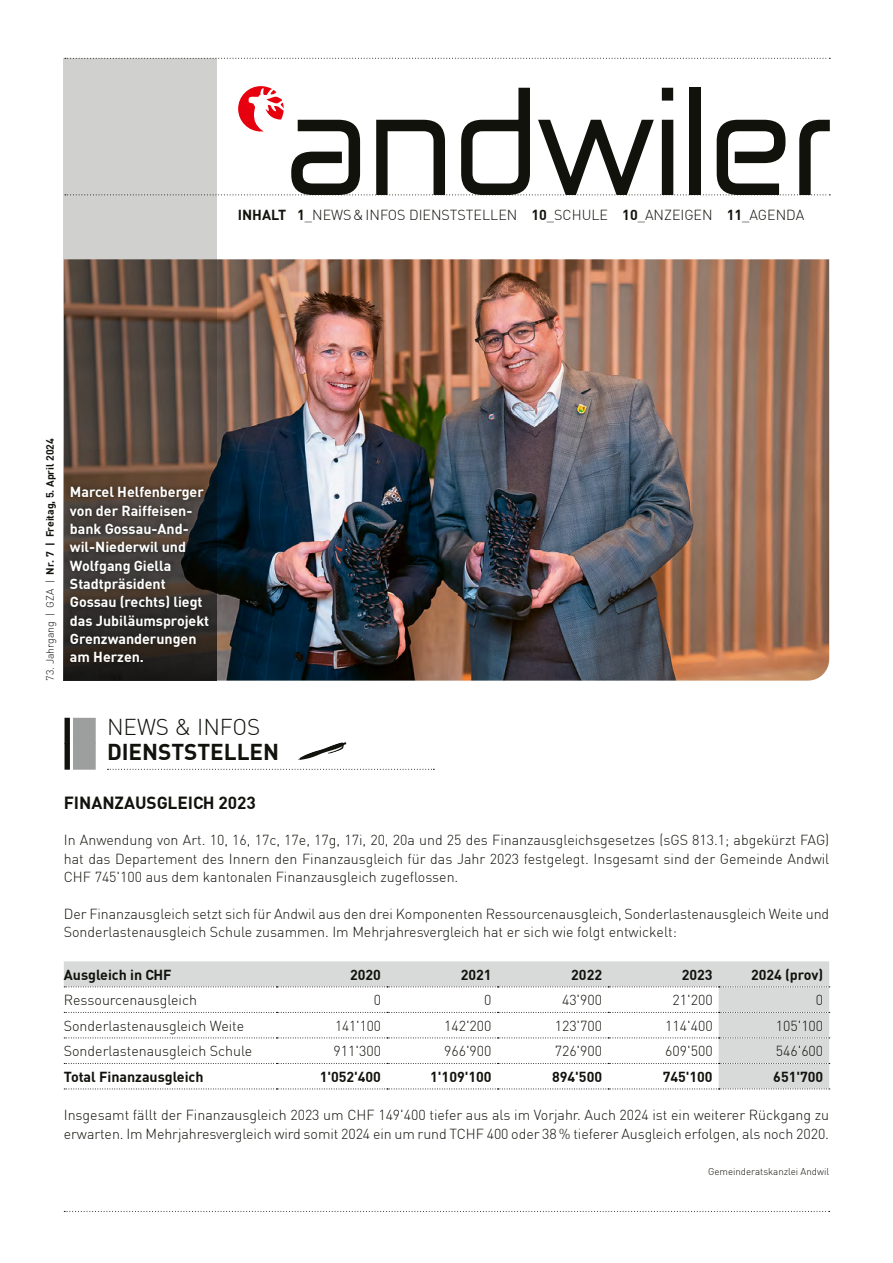
<style>
.page{position:relative;width:893px;height:1263px;background:#fff}
.page>*{position:absolute;margin:0;border:0;box-sizing:border-box;transform-origin:0 0}
.t1{font:700 22.5px "DIN";color:#12120d}
.t2{font:300 22.5px "DIN";color:#12120d}
.t3{font:700 17.25px "DIN";color:#12120d}
.t4{font:300 14.25px/18.3px "DIN";color:#12120d}
.t5{font:700 14.25px/18.3px "DIN";color:#fff}
.t6{font:700 14.25px "DIN";color:#12120d}
.t7{font:700 10.5px "DIN";color:#12120d}
.t8{font:300 9.75px "DIN";color:#12120d}
.s1{font-weight:700}
.s2{font-weight:300}
</style>
<div class="page">
<img style="left:217px;top:259px;width:612px;height:422px">
<svg style="left:218px;top:86px;width:612px;height:109px"></svg>
<svg style="left:218px;top:58px;width:612px;height:1px"></svg>
<svg style="left:64px;top:1211px;width:766px;height:1px"></svg>
<svg style="left:64px;top:58px;width:153px;height:384px;background:#99918b"></svg>
<svg style="left:64px;top:442px;width:153px;height:239px;background:#4f3e33"></svg>
<div style="left:63px;top:480px;width:152px;height:189px;background:#12120d;opacity:.8"></div>
<div style="left:65px;top:718px;width:5px;height:26px;background:#12120d"></div>
<div style="left:73px;top:718px;width:23px;height:26px;background:#9d9e9e"></div>
<div style="left:65px;top:743px;width:5px;height:27px;background:#12120d"></div>
<div style="left:73px;top:743px;width:23px;height:27px;background:#9d9e9e"></div>
<svg style="left:107px;top:769px;width:327px;height:1px"></svg>
<svg style="left:298px;top:742px;width:49px;height:18px"></svg>
<svg style="left:64px;top:961px;width:765px;height:127px"></svg>
<svg style="left:64px;top:986px;width:766px;height:1px"></svg>
<svg style="left:64px;top:1012px;width:766px;height:1px"></svg>
<svg style="left:64px;top:1037px;width:766px;height:1px"></svg>
<svg style="left:64px;top:1063px;width:766px;height:1px"></svg>
<svg style="left:64px;top:1088px;width:766px;height:1px"></svg>
<p class="t4" style="left:238px;top:206px;width:568px"><span class="s1">INHALT 1</span>_NEWS&amp;INFOS DIENSTSTELLEN <span class="s1">10</span>_SCHULE <span class="s1">10</span>_ANZEIGEN <span class="s1">11</span>_AGENDA</p>
<p class="t7" style="left:43px;top:681px;width:244px;rotate:-90deg"><span class="s2">73. Jahrgang | GZA |</span> Nr. 7 | Freitag, 5. April 2024</p>
<p class="t5" style="left:70px;top:482px;width:141px">Marcel Helfenberger von der Raiffeisen&shy;bank Gossau-And&shy;wil-Niederwil und<br>Wolfgang Giella<br>Stadtpräsident<br>Gossau (rechts) liegt das Jubiläumsprojekt<br>Grenzwanderungen am Herzen.</p>
<h1 class="t2" style="left:107px;top:713px;width:155px">NEWS &amp; INFOS</h1>
<h1 class="t1" style="left:107px;top:737px;width:174px">DIENSTSTELLEN</h1>
<p class="t3" style="left:64px;top:791px;width:194px">FINANZAUSGLEICH 2023</p>
<p class="t4" style="left:64px;top:831px;width:767px;text-align:justify">In Anwendung von Art. 10, 16, 17c, 17e, 17g, 17i, 20, 20a und 25 des Finanzausgleichsgesetzes (sGS 813.1; abgekürzt FAG) hat das Departement des Innern den Finanzausgleich für das Jahr 2023 festgelegt. Insgesamt sind der Gemeinde Andwil CHF 745'100 aus dem kantonalen Finanzausgleich zugeflossen.</p>
<p class="t4" style="left:64px;top:904px;width:767px">Der Finanzausgleich setzt sich für Andwil aus den drei Komponenten Ressourcenausgleich, Sonderlastenausgleich Weite und<br>Sonderlastenausgleich Schule zusammen. Im Mehrjahresvergleich hat er sich wie folgt entwickelt:</p>
<p class="t6" style="left:64px;top:965px;width:109px">Ausgleich in CHF</p>
<p class="t6" style="left:350px;top:965px;width:32px">2020</p>
<p class="t6" style="left:461px;top:965px;width:32px">2021</p>
<p class="t6" style="left:571px;top:965px;width:32px">2022</p>
<p class="t6" style="left:682px;top:965px;width:32px">2023</p>
<p class="t6" style="left:751px;top:965px;width:74px">2024 (prov)</p>
<p class="t4" style="left:64px;top:991px;width:135px">Ressourcenausgleich</p>
<p class="t4" style="left:374px;top:991px;width:9px">0</p>
<p class="t4" style="left:484px;top:991px;width:9px">0</p>
<p class="t4" style="left:562px;top:991px;width:42px">43'900</p>
<p class="t4" style="left:673px;top:991px;width:42px">21'200</p>
<p class="t4" style="left:816px;top:991px;width:9px">0</p>
<p class="t4" style="left:64px;top:1016px;width:182px">Sonderlastenausgleich Weite</p>
<p class="t4" style="left:335px;top:1016px;width:47px">141'100</p>
<p class="t4" style="left:444px;top:1016px;width:49px">142'200</p>
<p class="t4" style="left:555px;top:1016px;width:49px">123'700</p>
<p class="t4" style="left:665px;top:1016px;width:49px">114'400</p>
<p class="t4" style="left:776px;top:1016px;width:49px">105'100</p>
<p class="t4" style="left:64px;top:1042px;width:190px">Sonderlastenausgleich Schule</p>
<p class="t4" style="left:334px;top:1042px;width:49px">911'300</p>
<p class="t4" style="left:444px;top:1042px;width:49px">966'900</p>
<p class="t4" style="left:555px;top:1042px;width:49px">726'900</p>
<p class="t4" style="left:665px;top:1042px;width:49px">609'500</p>
<p class="t4" style="left:776px;top:1042px;width:49px">546'600</p>
<p class="t6" style="left:64px;top:1067px;width:141px">Total Finanzausgleich</p>
<p class="t6" style="left:320px;top:1067px;width:63px">1'052'400</p>
<p class="t6" style="left:430px;top:1067px;width:63px">1'109'100</p>
<p class="t6" style="left:552px;top:1067px;width:51px">894'500</p>
<p class="t6" style="left:663px;top:1067px;width:51px">745'100</p>
<p class="t6" style="left:773px;top:1067px;width:51px">651'700</p>
<p class="t4" style="left:64px;top:1106px;width:767px">Insgesamt fällt der Finanzausgleich 2023 um CHF 149'400 tiefer aus als im Vorjahr. Auch 2024 ist ein weiterer Rückgang zu erwarten. Im Mehrjahresvergleich wird somit 2024 ein um rund TCHF 400 oder 38 % tieferer Ausgleich erfolgen, als noch 2020.</p>
<p class="t8" style="left:708px;top:1166px;width:123px">Gemeinderatskanzlei Andwil</p>
</div>
